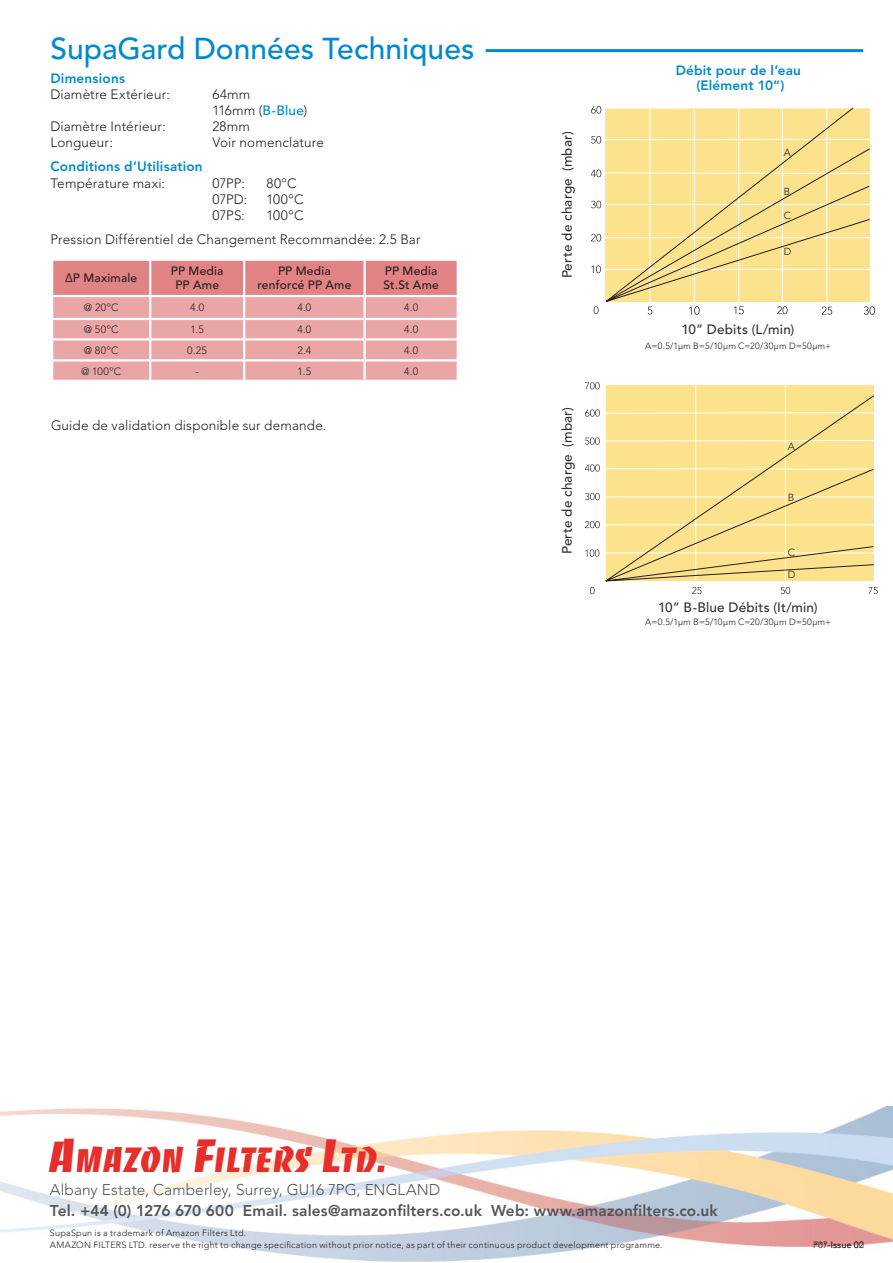
<style>
.page{position:relative;width:893px;height:1263px;background:#fff}
.page>*{position:absolute;margin:0;border:0;box-sizing:border-box;transform-origin:0 0}
.t1{font:34.05px "Banco";letter-spacing:-.005em;color:#e72e2a}
.t2{font:500 30px "Avenir LT Std";color:#0089cf}
.t3{font:800 15.45px "Avenir LT Std";letter-spacing:.01em;color:#545557}
.t4{font:300 15.45px "Avenir LT Std";letter-spacing:.005em;color:#545557}
.t5{font:300 13.5px/16.2px "Avenir LT Std";letter-spacing:.01em;color:#231f20}
.t6{font:500 13.5px "Avenir LT Std";letter-spacing:.02em;color:#2e3133}
.t7{font:800 13.5px/15px "Avenir LT Std";letter-spacing:.015em;color:#0089cf;text-align:center}
.t8{font:500 12px/14.4px "Avenir LT Std";letter-spacing:.02em;color:#231f20;text-align:center}
.t9{font:300 10.5px "Avenir LT Std";letter-spacing:.035em;color:#231f20}
.t10{font:300 10.35px/22.6px "Avenir LT Std";color:#231f20}
.t11{font:300 10.2px "Avenir LT Std";color:#231f20}
.t12{font:300 9px/12px "Avenir LT Std";letter-spacing:.025em;color:#231f20}
.s1{font-weight:500;color:#0089cf}
.s2{font-size:45.3px}
</style>
<div class="page">
<img style="left:0;top:1106px;width:893px;height:156px">
<hr style="left:486px;top:49px;width:377px;height:3px;background:#0089cf">
<svg style="left:53px;top:260px;width:405px;height:120px;background:#e9a4a6"></svg>
<svg style="left:591px;top:265px;width:10px;height:8px"></svg>
<svg style="left:591px;top:234px;width:10px;height:7px"></svg>
<svg style="left:591px;top:201px;width:10px;height:7px"></svg>
<svg style="left:591px;top:170px;width:10px;height:7px"></svg>
<svg style="left:591px;top:136px;width:10px;height:8px"></svg>
<svg style="left:591px;top:106px;width:10px;height:8px"></svg>
<svg style="left:594px;top:306px;width:5px;height:8px"></svg>
<svg style="left:689px;top:306px;width:11px;height:9px"></svg>
<svg style="left:864px;top:306px;width:11px;height:9px"></svg>
<svg style="left:777px;top:306px;width:10px;height:8px"></svg>
<svg style="left:648px;top:307px;width:4px;height:7px"></svg>
<svg style="left:734px;top:306px;width:10px;height:8px"></svg>
<svg style="left:822px;top:307px;width:10px;height:8px"></svg>
<svg style="left:605px;top:107px;width:266px;height:195px;background:#f6de8e"></svg>
<div style="left:606px;top:385px;width:268px;height:10px;background:#fce28c"></div>
<svg style="left:585px;top:382px;width:15px;height:7px"></svg>
<svg style="left:585px;top:409px;width:15px;height:8px"></svg>
<svg style="left:585px;top:437px;width:15px;height:8px"></svg>
<svg style="left:585px;top:464px;width:15px;height:8px"></svg>
<svg style="left:585px;top:493px;width:15px;height:7px"></svg>
<svg style="left:585px;top:521px;width:15px;height:7px"></svg>
<svg style="left:585px;top:549px;width:14px;height:8px"></svg>
<svg style="left:590px;top:587px;width:5px;height:7px"></svg>
<svg style="left:692px;top:587px;width:9px;height:7px"></svg>
<svg style="left:781px;top:587px;width:9px;height:7px"></svg>
<svg style="left:868px;top:587px;width:10px;height:7px"></svg>
<svg style="left:605px;top:395px;width:269px;height:187px;background:#f7de8e"></svg>
<h2 class="t2" style="left:50px;top:31px;width:425px">SupaGard Données Techniques</h2>
<h3 class="t7" style="left:50px;top:70px;width:76px">Dimensions</h3>
<h3 class="t5" style="left:50px;top:86px;width:121px">Diamètre Extérieur:</h3>
<h3 class="t5" style="left:212px;top:86px;width:96px">64mm<br>116mm (<span class="s1">B-Blue</span>)</h3>
<h3 class="t5" style="left:50px;top:119px;width:117px">Diamètre Intérieur:</h3>
<h3 class="t5" style="left:212px;top:119px;width:39px">28mm</h3>
<h3 class="t5" style="left:50px;top:135px;width:64px">Longueur:</h3>
<h3 class="t5" style="left:212px;top:135px;width:113px">Voir nomenclature</h3>
<h3 class="t7" style="left:50px;top:159px;width:154px">Conditions d’Utilisation</h3>
<h3 class="t5" style="left:50px;top:175px;width:116px">Température maxi:</h3>
<h3 class="t5" style="left:212px;top:175px;width:34px">07PP:</h3>
<h3 class="t5" style="left:266px;top:175px;width:32px">80ºC</h3>
<h3 class="t5" style="left:212px;top:191px;width:36px">07PD:</h3>
<h3 class="t5" style="left:266px;top:191px;width:38px">100ºC</h3>
<h3 class="t5" style="left:212px;top:207px;width:34px">07PS:</h3>
<h3 class="t5" style="left:50px;top:203px;width:371px;line-height:24px;text-indent:216px">100ºC<br>Pression Différentiel de Changement Recommandée: 2.5 Bar</h3>
<h3 class="t8" style="left:65px;top:271px;width:74px">∆P Maximale</h3>
<h3 class="t8" style="left:171px;top:264px;width:54px">PP Media<br>PP Ame</h3>
<h3 class="t8" style="left:257px;top:264px;width:95px">PP Media renforcé PP Ame</h3>
<h3 class="t8" style="left:383px;top:264px;width:57px;text-align:left">PP Media<br>St.St Ame</h3>
<p class="t9" style="left:84px;top:302px;width:36px">@ 20ºC</p>
<p class="t9" style="left:190px;top:302px;width:15px">4.0</p>
<p class="t9" style="left:297px;top:302px;width:15px">4.0</p>
<p class="t9" style="left:404px;top:302px;width:15px">4.0</p>
<p class="t9" style="left:84px;top:323px;width:36px">@ 50ºC</p>
<p class="t9" style="left:190px;top:323px;width:15px">1.5</p>
<p class="t9" style="left:297px;top:323px;width:15px">4.0</p>
<p class="t9" style="left:404px;top:323px;width:15px">4.0</p>
<p class="t9" style="left:84px;top:344px;width:36px">@ 80ºC</p>
<p class="t9" style="left:187px;top:344px;width:21px">0.25</p>
<p class="t9" style="left:297px;top:344px;width:15px">2.4</p>
<p class="t9" style="left:404px;top:344px;width:15px">4.0</p>
<p class="t9" style="left:81px;top:365px;width:42px">@ 100ºC</p>
<p class="t9" style="left:195px;top:365px;width:5px">-</p>
<p class="t9" style="left:298px;top:365px;width:15px">1.5</p>
<p class="t9" style="left:404px;top:365px;width:15px">4.0</p>
<h3 class="t5" style="left:51px;top:418px;width:277px">Guide de validation disponible sur demande.</h3>
<h3 class="t6" style="left:559px;top:278px;width:149px;rotate:-90deg">Perte de charge (mbar)</h3>
<h3 class="t6" style="left:559px;top:554px;width:149px;rotate:-90deg">Perte de charge (mbar)</h3>
<h3 class="t7" style="left:676px;top:63px;width:127px">Débit pour de l’eau (Elément 10“)</h3>
<p class="t11" style="left:784px;top:146px;width:8px">A</p>
<p class="t11" style="left:784px;top:185px;width:8px">B</p>
<p class="t11" style="left:784px;top:210px;width:9px">C</p>
<p class="t11" style="left:784px;top:246px;width:9px">D</p>
<h3 class="t6" style="left:681px;top:321px;width:115px">10” Debits (L/min)</h3>
<p class="t12" style="left:645px;top:340px;width:187px">A=0.5/1µm B=5/10µm C=20/30µm D=50µm+</p>
<p class="t10" style="left:788px;top:435px;width:9px">A</p>
<p class="t10" style="left:788px;top:487px;width:8px">B</p>
<p class="t10" style="left:788px;top:541px;width:9px">C<br>D</p>
<h3 class="t6" style="left:658px;top:600px;width:161px">10” B-Blue Débits (It/min)</h3>
<p class="t12" style="left:645px;top:616px;width:188px">A=0.5/1µm B=5/10µm C=20/30µm D=50µm+</p>
<h1 class="t1" style="left:50px;top:1137px;width:339px"><span class="s2">A</span>MAZON <span class="s2">F</span>ILTERS <span class="s2">L</span>TD.</h1>
<h3 class="t4" style="left:50px;top:1181px;width:392px">Albany Estate, Camberley, Surrey, GU16 7PG, ENGLAND</h3>
<h3 class="t3" style="left:50px;top:1201px;width:669px">Tel. +44 (0) 1276 670 600 Email. sales@amazonfilters.co.uk Web: www.amazonfilters.co.uk</h3>
<p class="t12" style="left:50px;top:1227px;width:614px">SupaSpun is a trademark of Amazon Filters Ltd.<br>AMAZON FILTERS LTD. reserve the right to change specification without prior notice, as part of their continuous product development programme.</p>
<p class="t12" style="left:813px;top:1239px;width:52px">F07-Issue 02</p>
<p class="t12" style="left:814px;top:1239px;width:14px">***</p>
<p class="t12" style="left:859px;top:1239px;width:6px">0</p>
</div>
